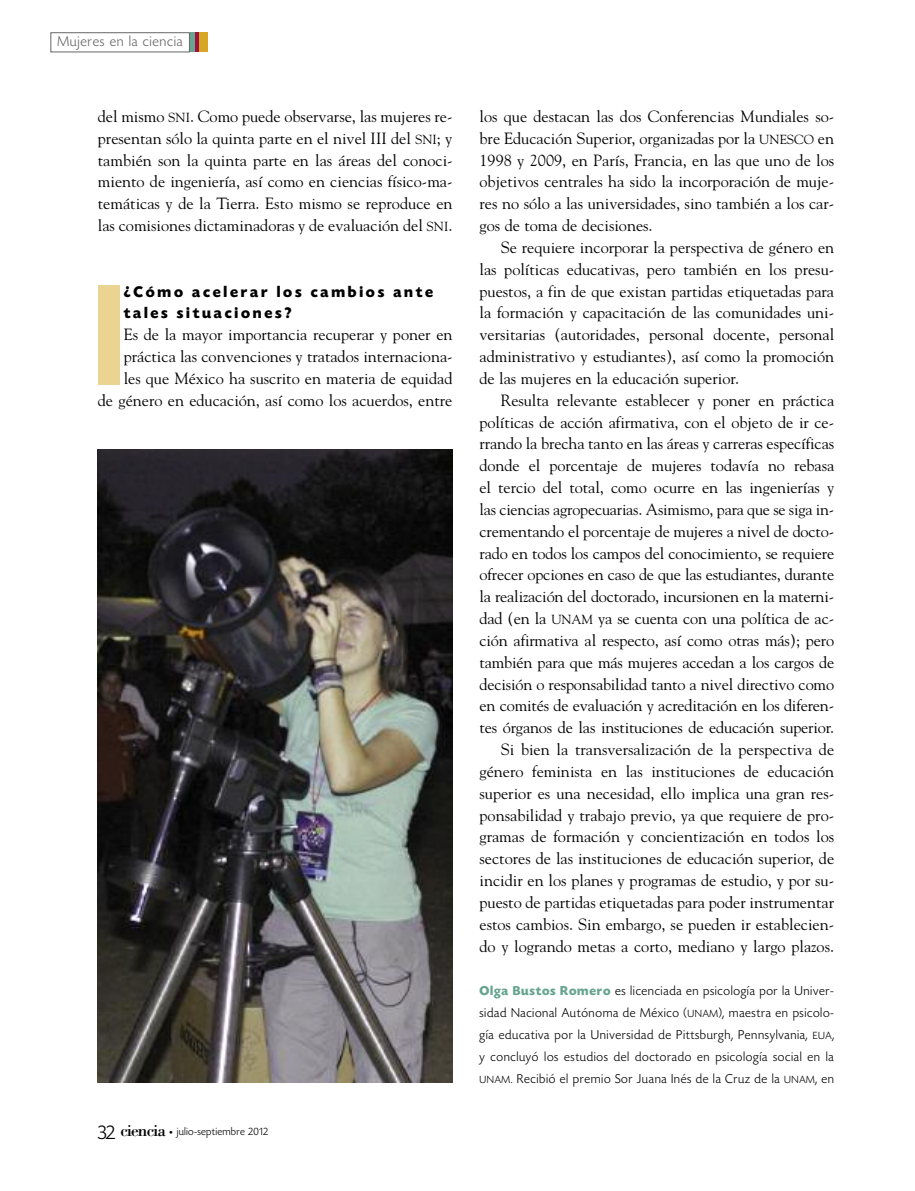
<style>
.page{position:relative;width:915px;height:1191px;background:#fff}
.page>*{position:absolute;margin:0;border:0;box-sizing:border-box;transform-origin:0 0}
.t1{font:17.25px "Bodoni";letter-spacing:-.05em;color:#000}
.t2{font:16.2px/21.8px "Goudy";color:#000;text-align:justify}
.t3{font:700 16.2px/21.8px "Today HEF";letter-spacing:.17em;color:#000}
.t4{font:300 15px "Today HEF";letter-spacing:.045em;color:#666}
.t5{font:300 13.5px/21.9px "Today HEF";letter-spacing:.045em;color:#000;text-align:justify}
.t6{font:300 11.25px "Today HEF";letter-spacing:.025em;color:#000}
.s1{font-size:13.05px}
.s2{font-family:"Today HEF";font-weight:300;font-size:21px}
.s3{font-family:"Officina Sans";font-weight:400;font-size:7.5px}
.s4{font-weight:700;color:#67a58f}
.s5{font-size:10.95px}
</style>
<div class="page">
<div style="left:50px;top:32px;width:140px;height:20px;border:1px solid #666"></div>
<div style="left:203px;top:32px;width:5px;height:20px;background:#d7a625"></div>
<hr style="left:199px;top:32px;width:4px;height:20px;background:#d7a625">
<div style="left:194px;top:32px;width:5px;height:20px;background:#9f0f42"></div>
<hr style="left:190px;top:32px;width:4px;height:20px;background:#67a58f">
<div style="left:98px;top:285px;width:21px;height:99px;background:#ebd392"></div>
<img style="left:98px;top:449px;width:354px;height:633px">
<p class="t4" style="left:57px;top:35px;width:127px">Mujeres en la ciencia</p>
<p class="t2" style="left:98px;top:105px;width:356px">del mismo <span class="s1">SNI</span>. Como puede observarse, las mujeres re&shy;presentan sólo la quinta parte en el nivel III del <span class="s1">SNI</span>; y también son la quinta parte en las áreas del conoci&shy;miento de ingeniería, así como en ciencias físico-ma&shy;temáticas y de la Tierra. Esto mismo se reproduce en las comisiones dictaminadoras y de evaluación del <span class="s1">SNI</span>.</p>
<p class="t3" style="left:124px;top:282px;width:311px">¿Cómo acelerar los cambios ante tales situaciones?</p>
<p class="t2" style="left:98px;top:324px;width:356px;text-align:right">Es de la mayor importancia recuperar y poner en práctica las convenciones y tratados internaciona-<br>les que México ha suscrito en materia de equidad<br>de género en educación, así como los acuerdos, entre</p>
<p class="t1" style="left:98px;top:1119px;width:70px"><span class="s2">32</span> ciencia</p>
<p class="t6" style="left:169px;top:1127px;width:100px"><span class="s3">•</span> julio-septiembre 2012</p>
<p class="t2" style="left:479px;top:105px;width:356px">los que destacan las dos Conferencias Mundiales so&shy;bre Educación Superior, organizadas por la <span class="s1">UNESCO</span> en 1998 y 2009, en París, Francia, en las que uno de los objetivos centrales ha sido la incorporación de muje&shy;res no sólo a las universidades, sino también a los car&shy;gos de toma de decisiones.</p>
<p class="t2" style="left:479px;top:236px;width:356px;text-indent:21px">Se requiere incorporar la perspectiva de género en las políticas educativas, pero también en los presu&shy;puestos, a fin de que existan partidas etiquetadas para la formación y capacitación de las comunidades uni&shy;versitarias (autoridades, personal docente, personal administrativo y estudiantes), así como la promoción de las mujeres en la educación superior.</p>
<p class="t2" style="left:479px;top:389px;width:356px;text-align:right">Resulta relevante establecer y poner en práctica políticas de acción afirmativa, con el objeto de ir ce&shy;rrando la brecha tanto en las áreas y carreras específicas donde el porcentaje de mujeres todavía no rebasa el tercio del total, como ocurre en las ingenierías y las ciencias agropecuarias. Asimismo, para que se siga in&shy;crementando el porcentaje de mujeres a nivel de docto&shy;rado en todos los campos del conocimiento, se requiere ofrecer opciones en caso de que las estudiantes, durante la realización del doctorado, incursionen en la materni&shy;dad (en la <span class="s1">UNAM</span> ya se cuenta con una política de ac&shy;ción afirmativa al respecto, así como otras más); pero también para que más mujeres accedan a los cargos de decisión o responsabilidad tanto a nivel directivo como en comités de evaluación y acreditación en los diferen&shy;tes órganos de las instituciones de educación superior.<br>Si bien la transversalización de la perspectiva de género feminista en las instituciones de educación superior es una necesidad, ello implica una gran res&shy;ponsabilidad y trabajo previo, ya que requiere de pro&shy;gramas de formación y concientización en todos los sectores de las instituciones de educación superior, de incidir en los planes y programas de estudio, y por su&shy;puesto de partidas etiquetadas para poder instrumentar estos cambios. Sin embargo, se pueden ir establecien&shy;do y logrando metas a corto, mediano y largo plazos.</p>
<p class="t5" style="left:479px;top:981px;width:356px"><span class="s4">Olga Bustos Romero</span> es licenciada en psicología por la Univer&shy;sidad Nacional Autónoma de México (<span class="s5">UNAM</span>), maestra en psicolo&shy;gía educativa por la Universidad de Pittsburgh, Pennsylvania, <span class="s5">EUA</span>, y concluyó los estudios del doctorado en psicología social en la <span class="s5">UNAM</span>. Recibió el premio Sor Juana Inés de la Cruz de la <span class="s5">UNAM</span>, en</p>
</div>
